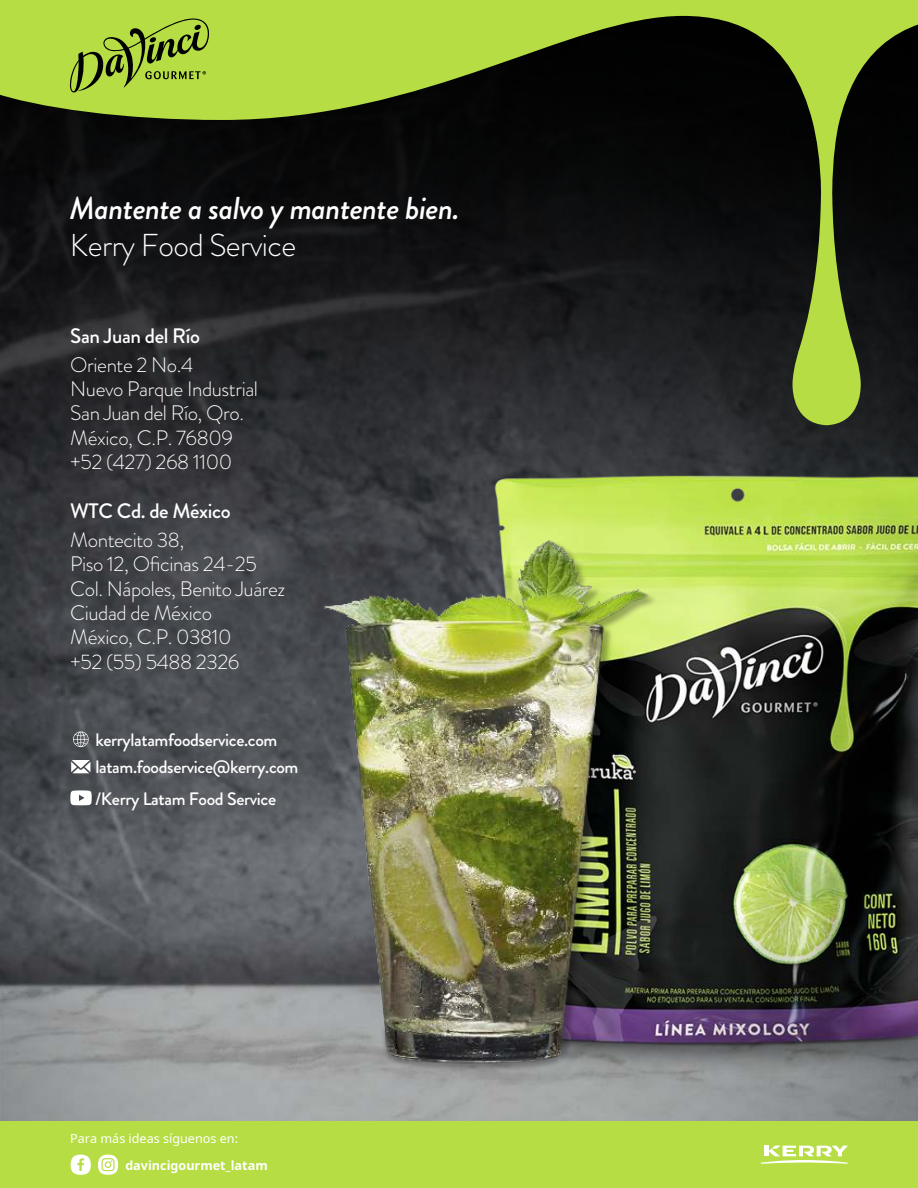
<style>
.page{position:relative;width:918px;height:1188px;background:#fff}
.page>*{position:absolute;margin:0;border:0;box-sizing:border-box;transform-origin:0 0}
.t1{font:italic 500 31.65px "Brandon Grotesque";letter-spacing:-.02em;color:#fff}
.t2{font:300 31.65px "Brandon Grotesque";letter-spacing:-.02em;color:#fff}
.t3{font:300 21px/24.5px "Brandon Grotesque";letter-spacing:-.02em;color:#fff}
.t4{font:500 21px "Brandon Grotesque";letter-spacing:-.02em;color:#fff}
.t5{font:500 18px/27px "Brandon Grotesque";letter-spacing:-.02em;color:#fff}
.t6{font:12.6px "Noto Sans";color:#fff}
.t7{font:700 12.6px "Noto Sans";color:#fff}
</style>
<div class="page">
<img style="left:0;top:425px;width:918px;height:696px">
<div style="left:0;top:1121px;width:918px;height:67px;background:#b6dd43"></div>
<svg style="left:98px;top:1155px;width:20px;height:20px"></svg>
<svg style="left:71px;top:1155px;width:20px;height:20px"></svg>
<svg style="left:760px;top:1157px;width:88px;height:7px"></svg>
<svg style="left:769px;top:1146px;width:79px;height:10px"></svg>
<hr style="left:764px;top:1146px;width:4px;height:10px;background:#fff">
<svg style="left:0;top:0;width:918px;height:425px;background:#323a1e"></svg>
<svg style="left:69px;top:18px;width:141px;height:75px;background:#94b436"></svg>
<img style="left:441px;top:1071px;width:477px;height:42px">
<img style="left:459px;top:475px;width:459px;height:628px">
<img style="left:323px;top:539px;width:333px;height:532px">
<svg style="left:70px;top:790px;width:22px;height:15px"></svg>
<svg style="left:71px;top:760px;width:19px;height:13px"></svg>
<svg style="left:73px;top:731px;width:16px;height:16px"></svg>
<h1 class="t1" style="left:70px;top:197px;width:391px">Mantente a salvo y mantente bien.</h1>
<h1 class="t2" style="left:70px;top:227px;width:228px">Kerry Food Service</h1>
<p class="t4" style="left:70px;top:328px;width:131px">San Juan del Río</p>
<p class="t3" style="left:70px;top:353px;width:189px">Oriente 2 No.4<br>Nuevo Parque Industrial<br>San Juan del Río, Qro.<br>México, C.P. 76809 +52 (427) 268 1100</p>
<p class="t4" style="left:70px;top:503px;width:162px">WTC Cd. de México</p>
<p class="t3" style="left:70px;top:528px;width:217px">Montecito 38,<br>Piso 12, Oficinas 24-25<br>Col. Nápoles, Benito Juárez<br>Ciudad de México<br>México, C.P. 03810<br>+52 (55) 5488 2326</p>
<p class="t5" style="left:95px;top:729px;width:205px">kerrylatamfoodservice.com latam.foodservice@kerry.com</p>
<p class="t5" style="left:95px;top:788px;width:182px">/Kerry Latam Food Service</p>
<p class="t6" style="left:70px;top:1134px;width:169px">Para más ideas síguenos en:</p>
<p class="t7" style="left:125px;top:1160px;width:144px">davincigourmet_latam</p>
</div>
